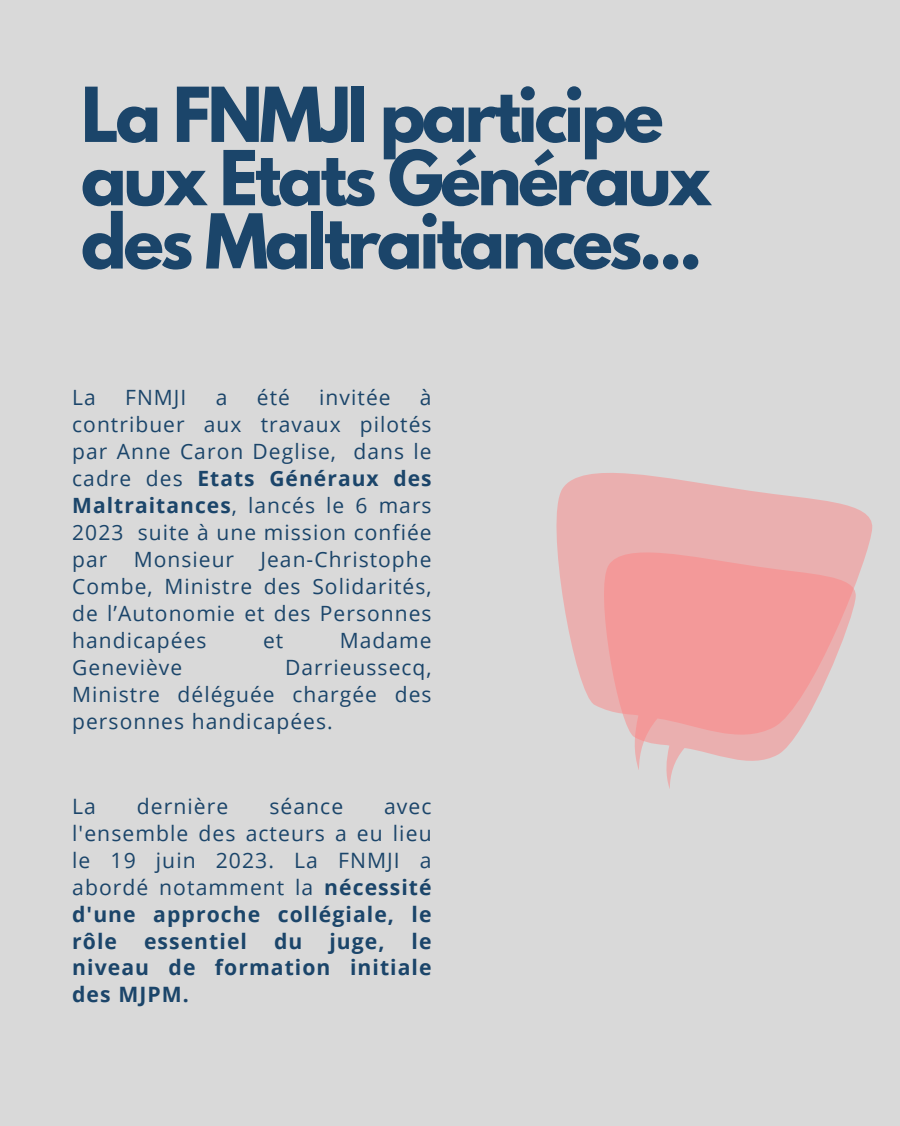
<style>
.page{position:relative;width:900px;height:1126px;background:#fff}
.page>*{position:absolute;margin:0;border:0;box-sizing:border-box;transform-origin:0 0}
.t1{font:700 67px/63.3px "League Spartan";letter-spacing:-.05em;color:#1b456a}
.t2{font:21.2px/27px "Open Sans";letter-spacing:.05em;color:#1b456a;text-align:justify}
.t3{font:700 21.2px/27px "Open Sans";letter-spacing:.05em;color:#1b456a;text-align:justify}
.t4{font:21px/27px "Open Sans";letter-spacing:.05em;color:#1b456a;text-align:justify}
.s1{font-weight:700}
</style>
<div class="page">
<div style="left:0;top:0;width:900px;height:1125px;background:#d9d9d9"></div>
<svg style="left:556px;top:473px;width:316px;height:142px;fill:#eaafaf"></svg>
<svg style="left:566px;top:536px;width:295px;height:253px"></svg>
<h1 class="t1" style="left:81px;top:92px;width:632px">La FNMJI participe aux Etats Généraux des Maltraitances...</h1>
<p class="t4" style="left:72px;top:383px;width:361px;text-indent:348px">à contribuer aux travaux pilotés par Anne Caron Deglise, dans le cadre des <span class="s1">Etats Généraux des Maltraitances</span>, lancés le 6 mars 2023 suite à une mission confiée par Monsieur Jean-Christophe Combe, Ministre des Solidarités, de l’Autonomie et des Personnes handicapées</p>
<p class="t4" style="left:72px;top:383px;width:25px">La</p>
<p class="t4" style="left:125px;top:383px;width:63px">FNMJI</p>
<p class="t4" style="left:216px;top:383px;width:13px">a</p>
<p class="t4" style="left:257px;top:383px;width:35px">été</p>
<p class="t4" style="left:319px;top:383px;width:73px">invitée</p>
<p class="t4" style="left:263px;top:626px;width:22px">et</p>
<p class="t4" style="left:340px;top:626px;width:93px">Madame</p>
<p class="t4" style="left:72px;top:653px;width:112px">Geneviève</p>
<p class="t4" style="left:72px;top:653px;width:361px;text-indent:213px">Darrieussecq, Ministre déléguée chargée des personnes handicapées.</p>
<p class="t2" style="left:72px;top:791px;width:25px">La</p>
<p class="t2" style="left:137px;top:791px;width:93px">dernière</p>
<p class="t2" style="left:269px;top:791px;width:75px">séance</p>
<p class="t2" style="left:72px;top:791px;width:361px;text-indent:312px">avec l'ensemble des acteurs a eu lieu le 19 juin 2023. La FNMJI a abordé notamment la <span class="s1">nécessité d'une approche collégiale, le rôle</span></p>
<p class="t3" style="left:72px;top:926px;width:361px;text-indent:339px">le niveau de formation initiale des MJPM.</p>
<p class="t3" style="left:144px;top:926px;width:105px">essentiel</p>
<p class="t3" style="left:274px;top:926px;width:30px">du</p>
<p class="t3" style="left:329px;top:926px;width:57px">juge,</p>
</div>
